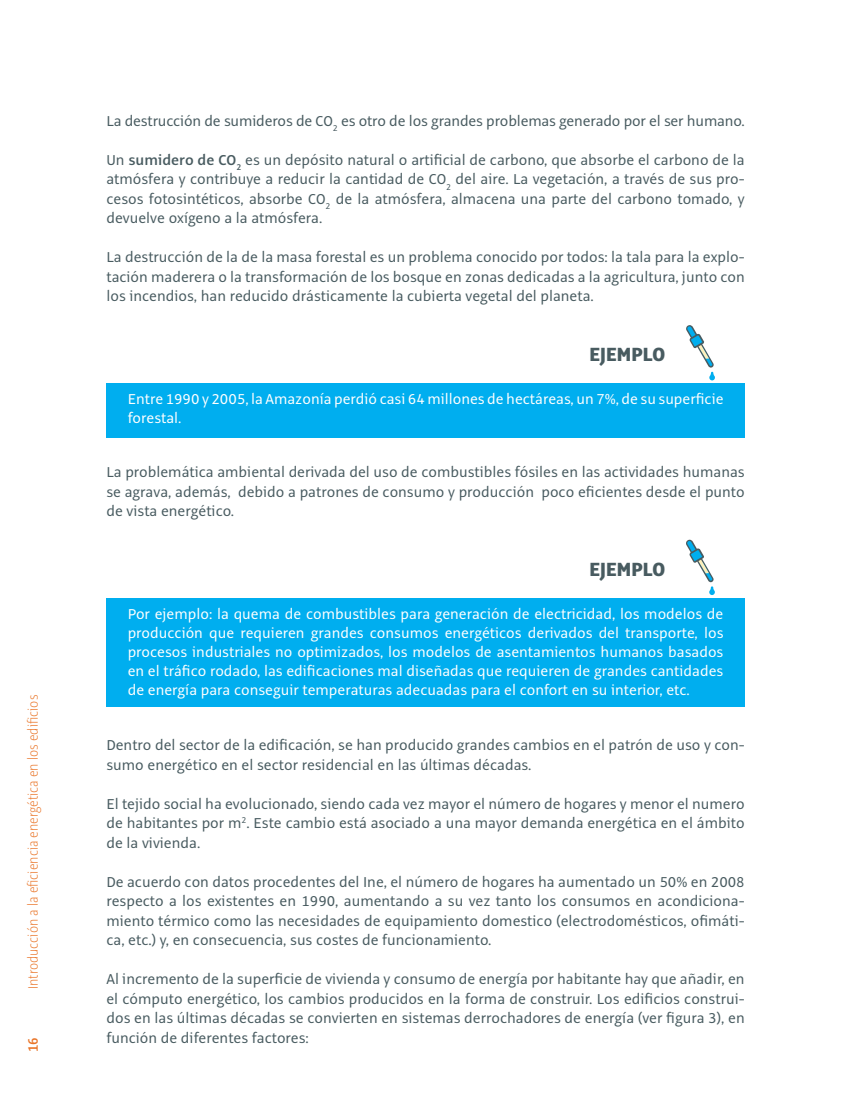
<style>
.page{position:relative;width:851px;height:1106px;background:#fff}
.page>*{position:absolute;margin:0;border:0;box-sizing:border-box;transform-origin:0 0}
.t1{font:800 21px "Alto Pro Con";color:#485b60}
.t2{font:15.75px/19.5px "Alto Pro";color:#485b60;text-align:justify}
.t3{font:15.75px/18.9px "Alto Pro";color:#fff}
.t4{font:200 15px "Alto Pro Con";color:#e97427}
.t5{font:600 15px "Alto Pro Con";color:#e97427}
.s1{font-weight:600}
</style>
<div class="page">
<svg style="left:686px;top:539px;width:28px;height:56px"></svg>
<div style="left:106px;top:598px;width:638px;height:108px;background:#00aeef"></div>
<svg style="left:686px;top:325px;width:28px;height:55px"></svg>
<div style="left:106px;top:383px;width:638px;height:55px;background:#00aeef"></div>
<p class="t4" style="left:24px;top:989px;width:296px;rotate:-90deg">Introducción a la eficiencia energética en los edificios</p>
<p class="t5" style="left:24px;top:1051px;width:16px;rotate:-90deg">16</p>
<p class="t2" style="left:106px;top:111px;width:639px">La destrucción de sumideros de CO<sub>2</sub> es otro de los grandes problemas generado por el ser humano.</p>
<p class="t2" style="left:106px;top:150px;width:639px">Un <span class="s1">sumidero de CO</span><sub>2</sub> es un depósito natural o artificial de carbono, que absorbe el carbono de la atmósfera y contribuye a reducir la cantidad de CO<sub>2</sub> del aire. La vegetación, a través de sus pro&shy;cesos fotosintéticos, absorbe CO<sub>2</sub> de la atmósfera, almacena una parte del carbono tomado, y devuelve oxígeno a la atmósfera.</p>
<p class="t2" style="left:106px;top:248px;width:639px">La destrucción de la de la masa forestal es un problema conocido por todos: la tala para la explo&shy;tación maderera o la transformación de los bosque en zonas dedicadas a la agricultura, junto con los incendios, han reducido drásticamente la cubierta vegetal del planeta.</p>
<h1 class="t1" style="left:589px;top:341px;width:77px">EJEMPLO</h1>
<p class="t3" style="left:128px;top:390px;width:597px">Entre 1990 y 2005, la Amazonía perdió casi 64 millones de hectáreas, un 7%, de su superficie forestal.</p>
<p class="t2" style="left:106px;top:462px;width:639px">La problemática ambiental derivada del uso de combustibles fósiles en las actividades humanas se agrava, además, debido a patrones de consumo y producción poco eficientes desde el punto de vista energético.</p>
<p class="t1" style="left:589px;top:555px;width:77px">EJEMPLO</p>
<p class="t3" style="left:128px;top:604px;width:597px;text-align:justify">Por ejemplo: la quema de combustibles para generación de electricidad, los modelos de producción que requieren grandes consumos energéticos derivados del transporte, los procesos industriales no optimizados, los modelos de asentamientos humanos basados en el tráfico rodado, las edificaciones mal diseñadas que requieren de grandes cantidades de energía para conseguir temperaturas adecuadas para el confort en su interior, etc.</p>
<p class="t2" style="left:106px;top:735px;width:639px">Dentro del sector de la edificación, se han producido grandes cambios en el patrón de uso y con&shy;sumo energético en el sector residencial en las últimas décadas.</p>
<p class="t2" style="left:106px;top:794px;width:639px">El tejido social ha evolucionado, siendo cada vez mayor el número de hogares y menor el numero de habitantes por m<sup>2</sup>. Este cambio está asociado a una mayor demanda energética en el ámbito de la vivienda.</p>
<p class="t2" style="left:106px;top:872px;width:639px">De acuerdo con datos procedentes del Ine, el número de hogares ha aumentado un 50% en 2008 respecto a los existentes en 1990, aumentando a su vez tanto los consumos en acondiciona&shy;miento térmico como las necesidades de equipamiento domestico (electrodomésticos, ofimáti&shy;ca, etc.) y, en consecuencia, sus costes de funcionamiento.</p>
<p class="t2" style="left:106px;top:969px;width:639px">Al incremento de la superficie de vivienda y consumo de energía por habitante hay que añadir, en el cómputo energético, los cambios producidos en la forma de construir. Los edificios construi&shy;dos en las últimas décadas se convierten en sistemas derrochadores de energía (ver figura 3), en función de diferentes factores:</p>
</div>
